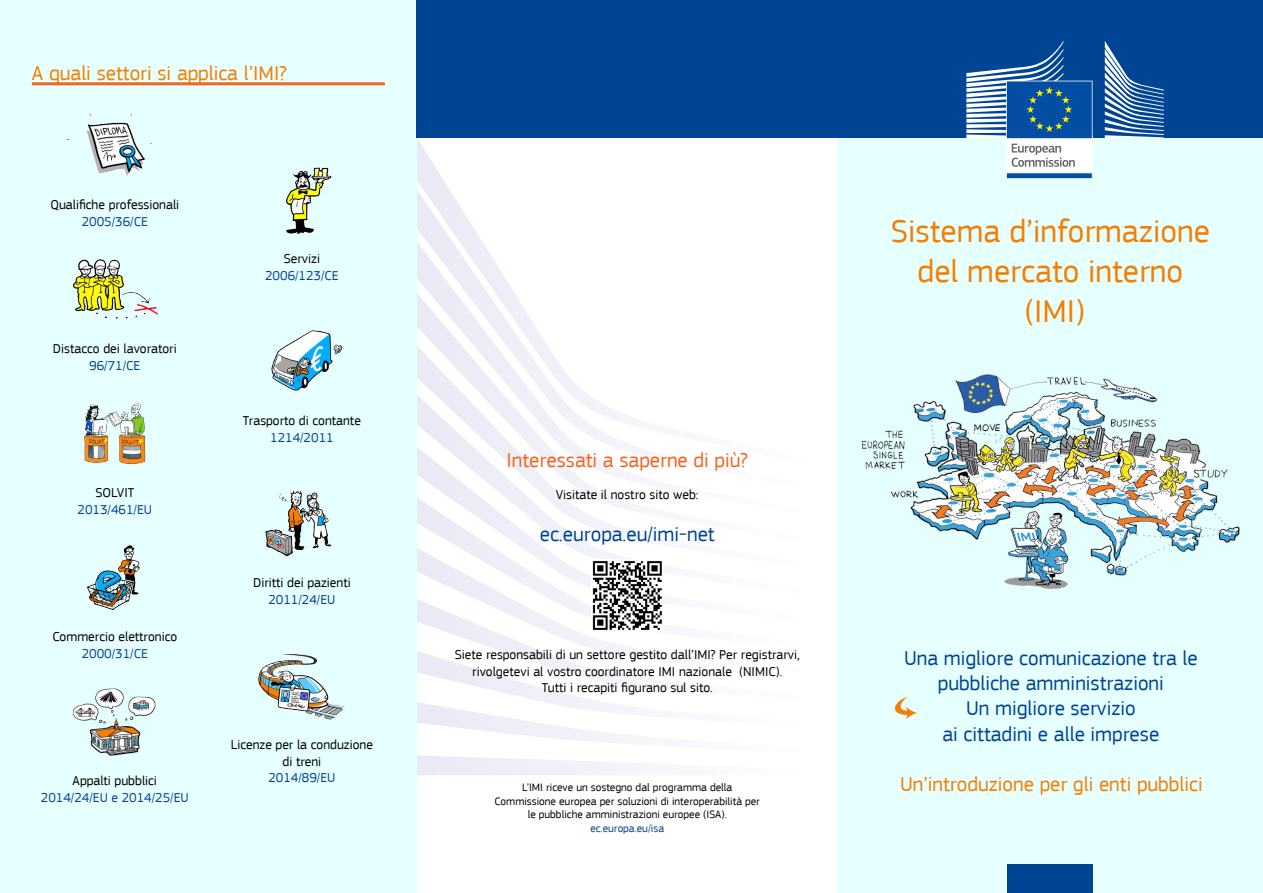
<style>
.page{position:relative;width:1263px;height:893px;background:#fff}
.page>*{position:absolute;margin:0;border:0;box-sizing:border-box;transform-origin:0 0}
.t1{font:33px/39.6px "EC Square Sans Pro";color:#f47e00;text-align:center}
.t2{font:21px/25.2px "EC Square Sans Pro";color:#004494;text-align:center}
.t3{font:21px "EC Square Sans Pro";color:#f47e00}
.t4{font:21px "EC Square Sans Pro";color:#f26522}
.t5{font:13.5px/16.2px "EC Square Sans Pro";color:#000;text-align:center}
.t6{font:13.5px "EC Square Sans Pro";color:#074393}
.t7{font:13.5px "EC Square Sans Pro";color:#004494}
.t8{font:11.25px/13.5px "EC Square Sans Pro";color:#000;text-align:center}
.t9{font:11.25px "EC Square Sans Pro";color:#004494}
</style>
<div class="page">
<svg style="left:417px;top:138px;width:32px;height:51px"></svg>
<svg style="left:452px;top:543px;width:144px;height:5px"></svg>
<svg style="left:417px;top:548px;width:213px;height:51px"></svg>
<svg style="left:417px;top:599px;width:217px;height:176px"></svg>
<svg style="left:417px;top:189px;width:65px;height:52px;fill:#ebecf6"></svg>
<svg style="left:417px;top:241px;width:97px;height:52px;fill:#ecedf7"></svg>
<svg style="left:417px;top:293px;width:217px;height:250px"></svg>
<div style="left:838px;top:137px;width:425px;height:756px;background:#e6ffff"></div>
<div style="left:1008px;top:864px;width:85px;height:29px;background:#004494"></div>
<div style="left:0;top:0;width:417px;height:893px;background:#e6ffff"></div>
<img style="left:67px;top:113px;width:86px;height:63px">
<img style="left:286px;top:167px;width:46px;height:67px">
<img style="left:73px;top:259px;width:85px;height:60px">
<img style="left:271px;top:330px;width:71px;height:61px">
<img style="left:84px;top:403px;width:62px;height:61px">
<img style="left:87px;top:545px;width:53px;height:65px">
<img style="left:265px;top:490px;width:67px;height:66px">
<hr style="left:32px;top:82px;width:353px;height:3px;background:#f26522">
<img style="left:591px;top:559px;width:71px;height:72px">
<img style="left:861px;top:374px;width:379px;height:215px">
<img style="left:258px;top:654px;width:87px;height:66px">
<img style="left:895px;top:697px;width:22px;height:22px">
<img style="left:72px;top:688px;width:84px;height:68px">
<div style="left:417px;top:0;width:846px;height:138px;background:#004494"></div>
<svg style="left:1105px;top:41px;width:59px;height:97px"></svg>
<svg style="left:966px;top:41px;width:126px;height:137px"></svg>
<h2 class="t3" style="left:32px;top:61px;width:256px">A quali settori si applica l’IMI?</h2>
<p class="t5" style="left:50px;top:197px;width:130px">Qualifiche professionali</p>
<p class="t6" style="left:82px;top:213px;width:68px">2005/36/CE</p>
<p class="t5" style="left:53px;top:341px;width:125px">Distacco dei lavoratori</p>
<p class="t7" style="left:89px;top:357px;width:53px">96/71/CE</p>
<p class="t5" style="left:95px;top:485px;width:40px">SOLVIT</p>
<p class="t6" style="left:78px;top:501px;width:76px">2013/461/EU</p>
<p class="t5" style="left:52px;top:629px;width:126px">Commercio elettronico</p>
<p class="t6" style="left:82px;top:645px;width:68px">2000/31/CE</p>
<p class="t5" style="left:73px;top:773px;width:86px">Appalti pubblici</p>
<p class="t6" style="left:41px;top:789px;width:149px">2014/24/EU e 2014/25/EU</p>
<p class="t5" style="left:284px;top:251px;width:38px">Servizi</p>
<p class="t6" style="left:265px;top:267px;width:75px">2006/123/CE</p>
<p class="t5" style="left:243px;top:413px;width:120px">Trasporto di contante</p>
<p class="t6" style="left:270px;top:429px;width:65px">1214/2011</p>
<p class="t5" style="left:253px;top:575px;width:99px">Diritti dei pazienti</p>
<p class="t6" style="left:268px;top:591px;width:68px">2011/24/EU</p>
<p class="t5" style="left:231px;top:737px;width:144px">Licenze per la conduzione di treni</p>
<p class="t6" style="left:268px;top:769px;width:68px">2014/89/EU</p>
<h2 class="t4" style="left:507px;top:448px;width:243px">Interessati a saperne di più?</h2>
<p class="t5" style="left:556px;top:487px;width:144px">Visitate il nostro sito web:</p>
<h2 class="t2" style="left:540px;top:521px;width:176px">ec.europa.eu/imi-net</h2>
<p class="t5" style="left:455px;top:647px;width:347px">Siete responsabili di un settore gestito dall’IMI? Per registrarvi, rivolgetevi al vostro coordinatore IMI nazionale (NIMIC).<br>Tutti i recapiti figurano sul sito.</p>
<p class="t8" style="left:494px;top:781px;width:267px">L’IMI riceve un sostegno dal programma della<br>Commissione europea per soluzioni di interoperabilità per le pubbliche amministrazioni europee (ISA).</p>
<p class="t9" style="left:590px;top:821px;width:75px">ec.europa.eu/isa</p>
<h1 class="t1" style="left:891px;top:212px;width:321px">Sistema d’informazione del mercato interno (IMI)</h1>
<h2 class="t2" style="left:904px;top:646px;width:295px">Una migliore comunicazione tra le pubbliche amministrazioni<br>Un migliore servizio<br>ai cittadini e alle imprese</h2>
<h2 class="t3" style="left:900px;top:772px;width:304px">Un’introduzione per gli enti pubblici</h2>
</div>
